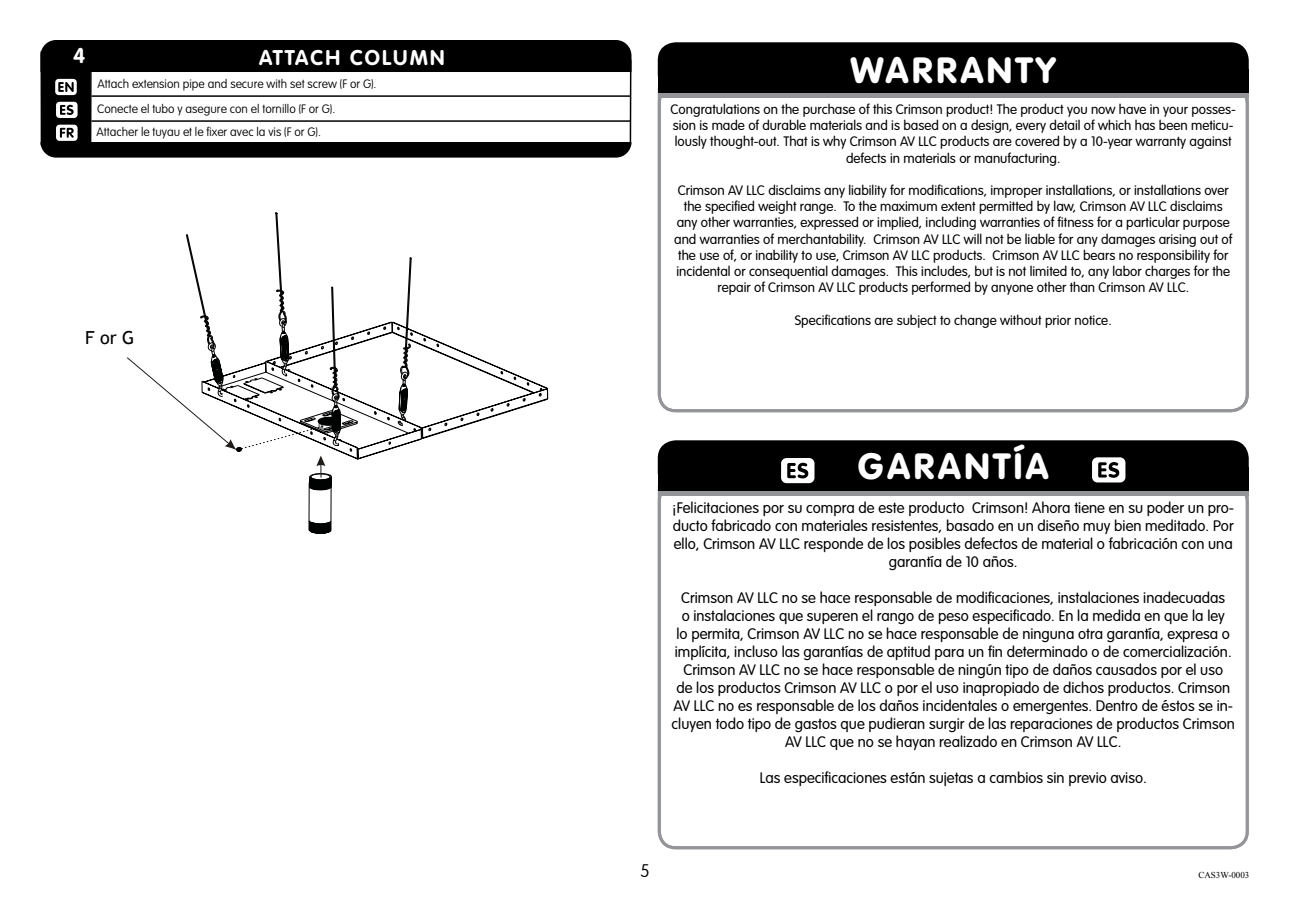
<style>
.page{position:relative;width:1290px;height:920px;background:#fff}
.page>*{position:absolute;margin:0;border:0;box-sizing:border-box;transform-origin:0 0}
.t1{font:900 36px "VAG Rounded Std";letter-spacing:.1em;color:#fff}
.t2{font:700 21px "VAG Rounded Std";letter-spacing:.1em;color:#fff}
.t3{font:18px "Trebuchet MS";color:#000}
.t4{font:100 18px "VAG Rounded Std";color:#000}
.t5{font:300 15px/18px "VAG Rounded Std";color:#000;text-align:center}
.t6{font:300 13.5px/16.2px "VAG Rounded Std";color:#000;text-align:center}
.t7{font:100 12px/24.6px "VAG Rounded Std";color:#000}
.t8{font:9px "Times New Roman";color:#000}
</style>
<div class="page">
<svg style="left:90px;top:59px;width:542px;height:87px"></svg>
<div style="left:40px;top:40px;width:591px;height:32px;background:#000"></div>
<div style="left:41px;top:51px;width:49px;height:94px;background:#000"></div>
<hr style="left:91px;top:95px;width:539px;height:2px;background:#000">
<hr style="left:91px;top:120px;width:539px;height:2px;background:#000">
<div style="left:56px;top:102px;width:22px;height:16px;background:#fff;border-radius:3px"></div>
<svg style="left:60px;top:105px;width:14px;height:10px"></svg>
<svg style="left:56px;top:125px;width:22px;height:16px"></svg>
<div style="left:55px;top:79px;width:22px;height:16px;background:#fff;border-radius:3px"></div>
<svg style="left:58px;top:82px;width:16px;height:10px"></svg>
<svg style="left:127px;top:213px;width:421px;height:321px"></svg>
<svg style="left:40px;top:128px;width:591px;height:30px"></svg>
<div style="left:658px;top:86px;width:591px;height:326px;border:3px solid #939598;border-radius:17px"></div>
<div style="left:658px;top:42px;width:591px;height:51px;background:#000;border-radius:18px"></div>
<div style="left:658px;top:69px;width:591px;height:24px;background:#000"></div>
<div style="left:658px;top:93px;width:591px;height:5px;background:#939598"></div>
<div style="left:658px;top:484px;width:591px;height:365px;border:3px solid #939598;border-radius:17px"></div>
<div style="left:658px;top:440px;width:591px;height:51px;background:#000;border-radius:18px"></div>
<div style="left:658px;top:467px;width:591px;height:24px;background:#000"></div>
<div style="left:658px;top:491px;width:591px;height:5px;background:#939598"></div>
<div style="left:781px;top:458px;width:33px;height:25px;background:#fff;border-radius:5px"></div>
<svg style="left:787px;top:463px;width:21px;height:15px"></svg>
<div style="left:1092px;top:457px;width:33px;height:25px;background:#fff;border-radius:5px"></div>
<svg style="left:1098px;top:462px;width:21px;height:16px"></svg>
<h2 class="t2" style="left:73px;top:44px;width:14px">4</h2>
<h2 class="t2" style="left:259px;top:46px;width:187px">ATTACH COLUMN</h2>
<p class="t7" style="left:97px;top:72px;width:281px">Attach extension pipe and secure with set screw (F or G).<br>Conecte el tubo y asegure con el tornillo (F or G).</p>
<p class="t7" style="left:97px;top:120px;width:226px">Attacher le tuyau et le fixer avec la vis (F or G).</p>
<p class="t3" style="left:85px;top:327px;width:51px">F or G</p>
<h1 class="t1" style="left:851px;top:49px;width:206px">WARRANTY</h1>
<p class="t6" style="left:671px;top:102px;width:567px">Congratulations on the purchase of this Crimson product! The product you now have in your posses&shy;sion is made of durable materials and is based on a design, every detail of which has been meticu&shy;lously thought-out. That is why Crimson AV LLC products are covered by a 10-year warranty against defects in materials or manufacturing.</p>
<p class="t6" style="left:674px;top:183px;width:560px">Crimson AV LLC disclaims any liability for modifications, improper installations, or installations over the specified weight range. To the maximum extent permitted by law, Crimson AV LLC disclaims any other warranties, expressed or implied, including warranties of fitness for a particular purpose and warranties of merchantability. Crimson AV LLC will not be liable for any damages arising out of the use of, or inability to use, Crimson AV LLC products. Crimson AV LLC bears no responsibility for incidental or consequential damages. This includes, but is not limited to, any labor charges for the repair of Crimson AV LLC products performed by anyone other than Crimson AV LLC.</p>
<p class="t6" style="left:795px;top:312px;width:318px">Specifications are subject to change without prior notice.</p>
<h1 class="t1" style="left:858px;top:445px;width:192px">GARANTÍA</h1>
<p class="t5" style="left:672px;top:499px;width:563px">¡Felicitaciones por su compra de este producto Crimson! Ahora tiene en su poder un pro&shy;ducto fabricado con materiales resistentes, basado en un diseño muy bien meditado. Por ello, Crimson AV LLC responde de los posibles defectos de material o fabricación con una garantía de 10 años.</p>
<p class="t5" style="left:672px;top:589px;width:565px">Crimson AV LLC no se hace responsable de modificaciones, instalaciones inadecuadas<br>o instalaciones que superen el rango de peso especificado. En la medida en que la ley<br>lo permita, Crimson AV LLC no se hace responsable de ninguna otra garantía, expresa o implícita, incluso las garantías de aptitud para un fin determinado o de comercialización.<br>Crimson AV LLC no se hace responsable de ningún tipo de daños causados por el uso<br>de los productos Crimson AV LLC o por el uso inapropiado de dichos productos. Crimson AV LLC no es responsable de los daños incidentales o emergentes. Dentro de éstos se in&shy;cluyen todo tipo de gastos que pudieran surgir de las reparaciones de productos Crimson AV LLC que no se hayan realizado en Crimson AV LLC.</p>
<p class="t5" style="left:760px;top:769px;width:389px">Las especificaciones están sujetas a cambios sin previo aviso.</p>
<p class="t4" style="left:640px;top:860px;width:11px">5</p>
<p class="t8" style="left:1198px;top:868px;width:53px">CAS3W-0003</p>
</div>
